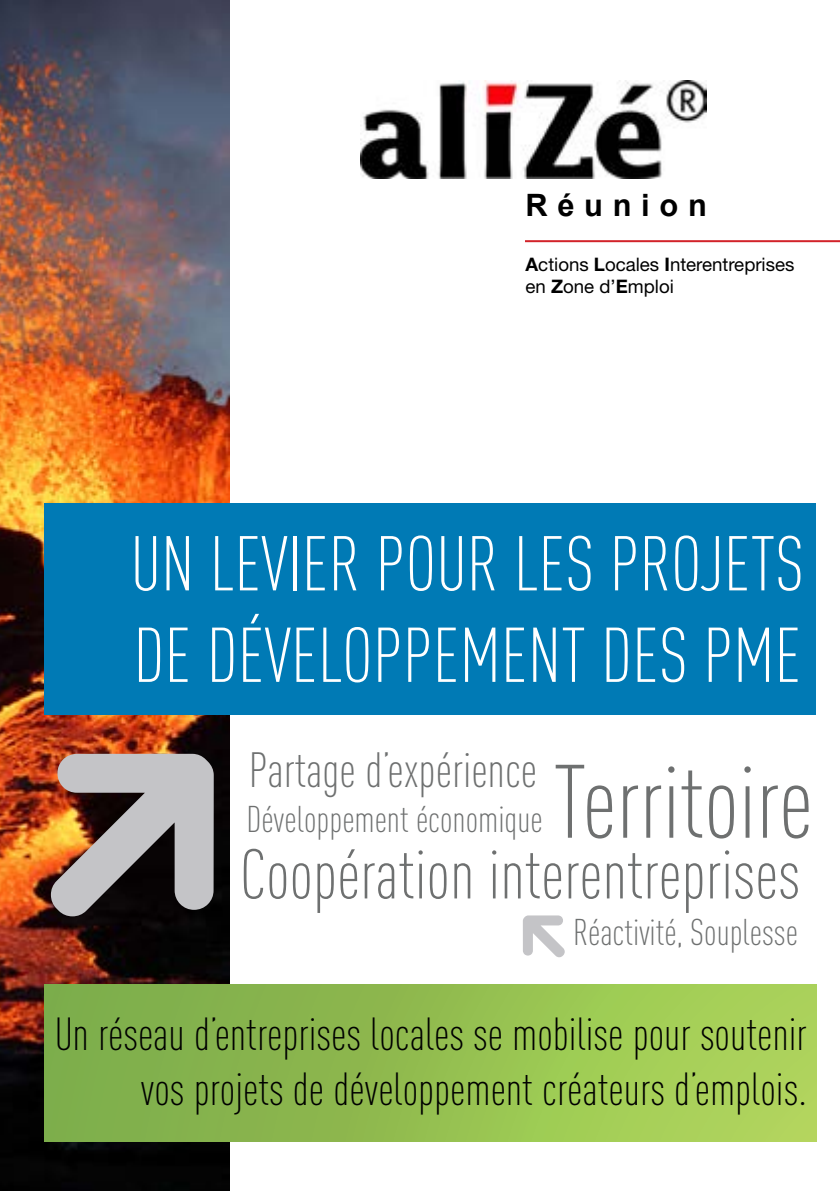
<style>
.page{position:relative;width:840px;height:1191px;background:#fff}
.page>*{position:absolute;margin:0;border:0;box-sizing:border-box;transform-origin:0 0}
.t1{font:102.4px "DIN Cond Light Alternate";color:#6e7070}
.t2{font:76.2px/91.4px "DIN Cond Light Alternate";color:#fff}
.t3{font:69px "DIN Cond Light Alternate";color:#6e7070}
.t4{font:48.8px "DIN Cond Light Alternate";color:#6e7070}
.t5{font:45.8px/54.8px "DIN Cond Light Alternate";color:#000;text-align:right}
.t6{font:36.8px "DIN Cond Light Alternate";color:#6e7070}
.t7{font:700 30.8px "Arial";letter-spacing:.315em;color:#000}
.t8{font:18.6px/22.4px "Helvetica Neue LT Std";color:#000}
.s1{font-weight:700}
</style>
<div class="page">
<img style="left:0;top:0;width:230px;height:1191px">
<div style="left:44px;top:503px;width:771px;height:211px;background:#007ab5"></div>
<div style="left:44px;top:984px;width:771px;height:157px;background:linear-gradient(to right,#79a948,#afd65b)"></div>
<svg style="left:51px;top:754px;width:163px;height:162px;background:#948881"></svg>
<svg style="left:523px;top:915px;width:41px;height:42px"></svg>
<img style="left:360px;top:80px;width:345px;height:98px">
<hr style="left:524px;top:240px;width:315px;height:2px;background:#d2232a">
<p class="t7" style="left:525px;top:185px;width:183px">Réunion</p>
<p class="t8" style="left:525px;top:253px;width:270px"><span class="s1">A</span>ctions <span class="s1">L</span>ocales <span class="s1">I</span>nterentreprises en <span class="s1">Z</span>one d’<span class="s1">E</span>mploi</p>
<h2 class="t2" style="left:130px;top:518px;width:674px">UN LEVIER POUR LES PROJETS<br>DE DÉVELOPPEMENT DES PME</h2>
<p class="t4" style="left:249px;top:741px;width:290px">Partage d’expérience</p>
<p class="t6" style="left:246px;top:798px;width:298px">Développement économique</p>
<h1 class="t1" style="left:553px;top:743px;width:261px">Territoire</h1>
<h3 class="t3" style="left:239px;top:834px;width:561px">Coopération interentreprises</h3>
<p class="t6" style="left:573px;top:911px;width:226px">Réactivité, Souplesse</p>
<p class="t5" style="left:55px;top:1006px;width:753px">Un réseau d’entreprises locales se mobilise pour soutenir vos projets de développement créateurs d’emplois.</p>
</div>
